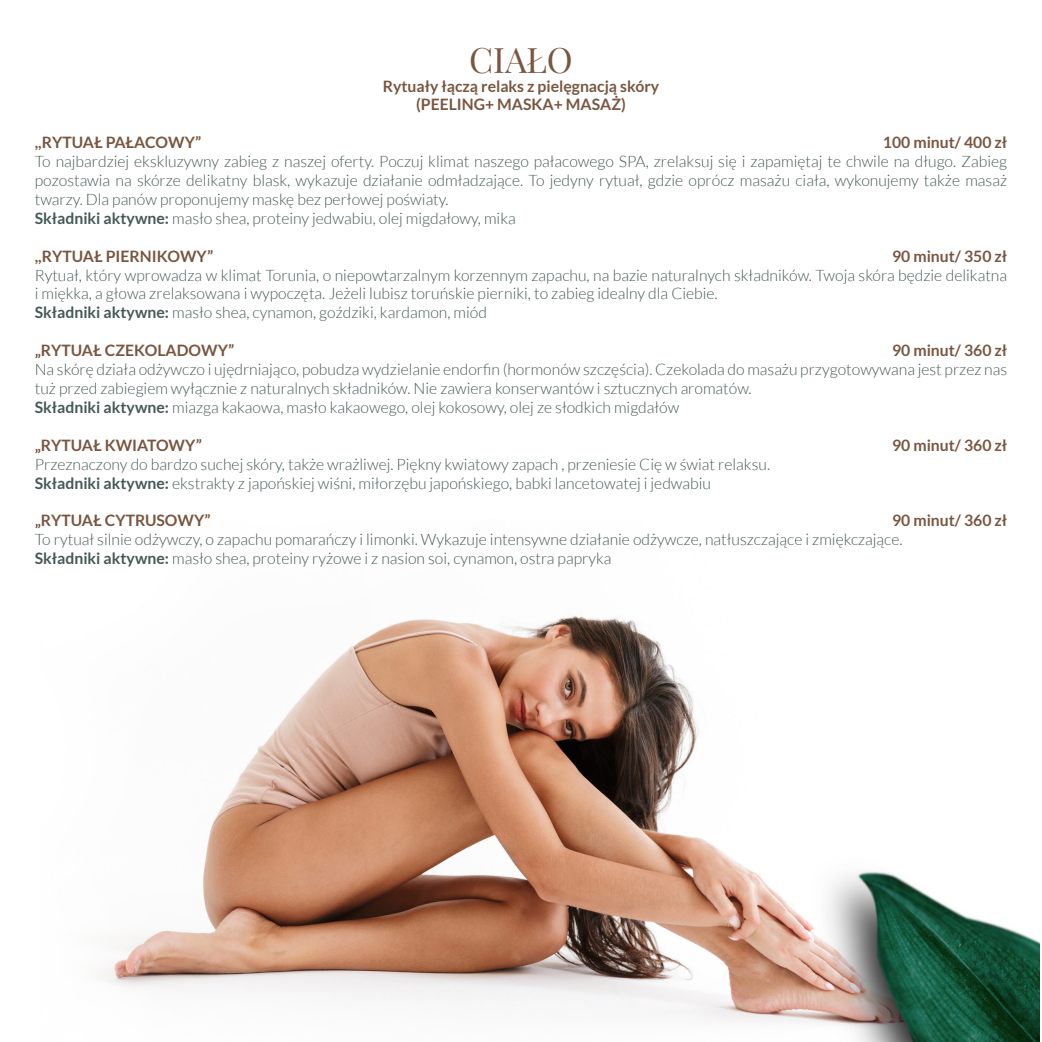
<style>
.page{position:relative;width:1042px;height:1042px;background:#fff}
.page>*{position:absolute;margin:0;border:0;box-sizing:border-box;transform-origin:0 0}
.t1{font:35px "Playfair Display";color:#795640}
.t2{font:300 15.75px/18.9px "Lato";color:#455957}
.t3{font:700 15.75px/18.9px "Lato";color:#795640;text-align:center}
.s1{font-weight:700}
</style>
<div class="page">
<img style="left:100px;top:616px;width:939px;height:426px">
<h1 class="t1" style="left:469px;top:32px;width:105px">CIAŁO</h1>
<p class="t3" style="left:383px;top:76px;width:278px">Rytuały łączą relaks z pielęgnacją skóry (PEELING+ MASKA+ MASAŻ)</p>
<p class="t3" style="left:35px;top:133px;width:168px">,,RYTUAŁ PAŁACOWY”</p>
<p class="t3" style="left:883px;top:133px;width:126px">100 minut/ 400 zł</p>
<p class="t2" style="left:35px;top:152px;width:974px">To najbardziej ekskluzywny zabieg z naszej oferty. Poczuj klimat naszego pałacowego SPA, zrelaksuj się i zapamiętaj te chwile na długo. Zabieg pozostawia na skórze delikatny blask, wykazuje działanie odmładzające. To jedyny rytuał, gdzie oprócz masażu ciała, wykonujemy także masaż twarzy. Dla panów proponujemy maskę bez perłowej poświaty.<br><span class="s1">Składniki aktywne:</span> masło shea, proteiny jedwabiu, olej migdałowy, mika</p>
<p class="t3" style="left:35px;top:246px;width:180px">,,RYTUAŁ PIERNIKOWY”</p>
<p class="t3" style="left:892px;top:246px;width:117px">90 minut/ 350 zł</p>
<p class="t2" style="left:35px;top:265px;width:974px">Rytuał, który wprowadza w klimat Torunia, o niepowtarzalnym korzennym zapachu, na bazie naturalnych składników. Twoja skóra będzie delikatna i miękka, a głowa zrelaksowana i wypoczęta. Jeżeli lubisz toruńskie pierniki, to zabieg idealny dla Ciebie.<br><span class="s1">Składniki aktywne:</span> masło shea, cynamon, goździki, kardamon, miód</p>
<p class="t3" style="left:35px;top:341px;width:201px">„RYTUAŁ CZEKOLADOWY”</p>
<p class="t3" style="left:892px;top:341px;width:117px">90 minut/ 360 zł</p>
<p class="t2" style="left:35px;top:360px;width:974px">Na skórę działa odżywczo i ujędrniająco, pobudza wydzielanie endorfin (hormonów szczęścia). Czekolada do masażu przygotowywana jest przez nas tuż przed zabiegiem wyłącznie z naturalnych składników. Nie zawiera konserwantów i sztucznych aromatów.<br><span class="s1">Składniki aktywne:</span> miazga kakaowa, masło kakaowego, olej kokosowy, olej ze słodkich migdałów</p>
<p class="t3" style="left:35px;top:435px;width:169px">„RYTUAŁ KWIATOWY”</p>
<p class="t3" style="left:892px;top:435px;width:117px">90 minut/ 360 zł</p>
<p class="t2" style="left:35px;top:454px;width:737px">Przeznaczony do bardzo suchej skóry, także wrażliwej. Piękny kwiatowy zapach , przeniesie Cię w świat relaksu.<br><span class="s1">Składniki aktywne:</span> ekstrakty z japońskiej wiśni, miłorzębu japońskiego, babki lancetowatej i jedwabiu</p>
<p class="t3" style="left:35px;top:511px;width:177px">„RYTUAŁ CYTRUSOWY”</p>
<p class="t3" style="left:892px;top:511px;width:117px">90 minut/ 360 zł</p>
<p class="t2" style="left:35px;top:530px;width:869px">To rytuał silnie odżywczy, o zapachu pomarańczy i limonki. Wykazuje intensywne działanie odżywcze, natłuszczające i zmiękczające.<br><span class="s1">Składniki aktywne:</span> masło shea, proteiny ryżowe i z nasion soi, cynamon, ostra papryka</p>
</div>
